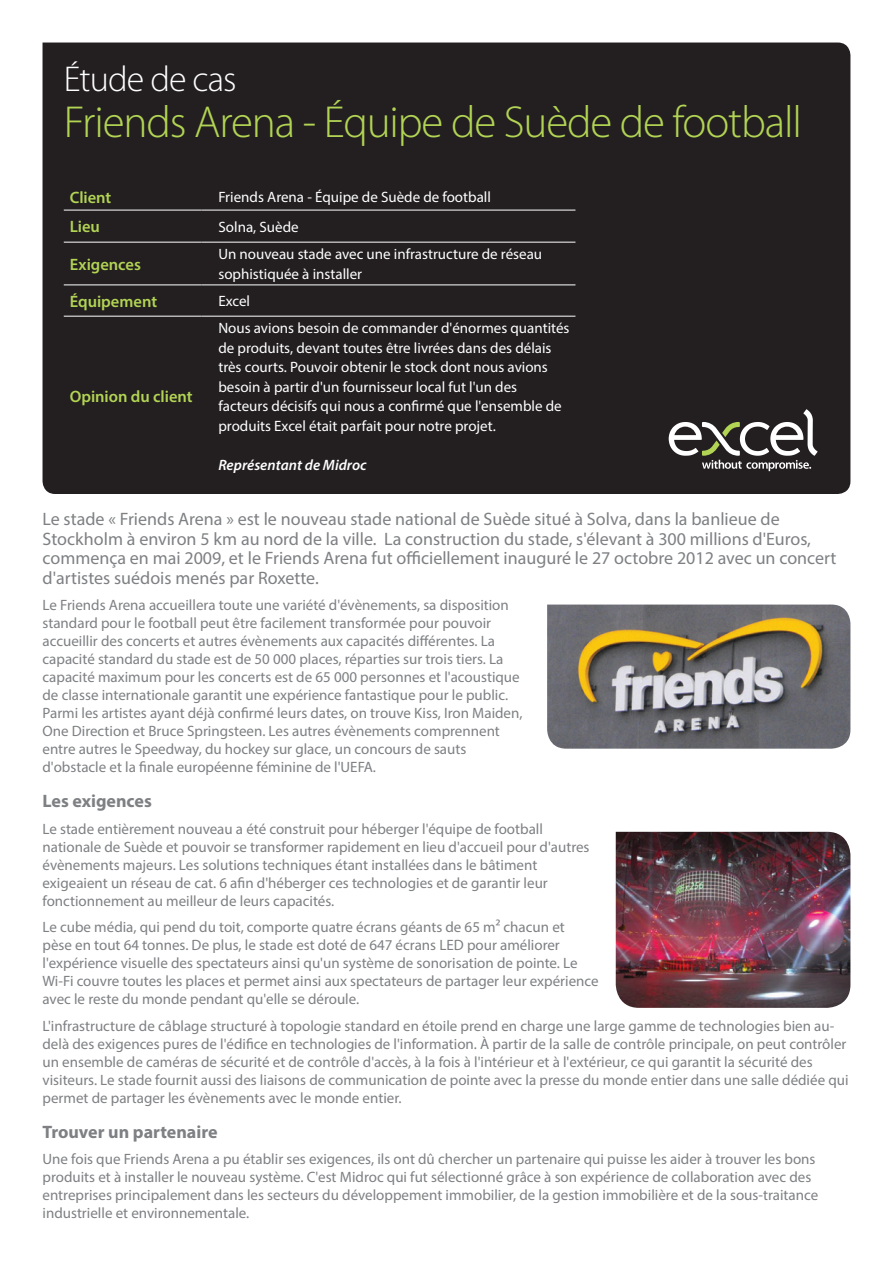
<style>
.page{position:relative;width:893px;height:1263px;background:#fff}
.page>*{position:absolute;margin:0;border:0;box-sizing:border-box;transform-origin:0 0}
.t1{font:300 45px "Myriad Pro";letter-spacing:-.025em;color:#b2d454}
.t2{font:300 36px "Myriad Pro";letter-spacing:-.025em;color:#fff}
.t3{font:18px/19.5px "Myriad Pro";color:#7e8083}
.t4{font:700 18px "Myriad Pro";color:#7e8083}
.t5{font:600 16.5px "Myriad Pro";letter-spacing:-.005em;color:#b2d454}
.t6{font:15px/18px "Myriad Pro";color:#7e8083}
.t7{font:15px/19.5px "Myriad Pro";color:#fff}
.t8{font:italic 600 15px "Myriad Pro";color:#fff}
</style>
<div class="page">
<div style="left:43px;top:43px;width:807px;height:451px;background:#231f20"></div>
<svg style="left:669px;top:409px;width:148px;height:62px"></svg>
<hr style="left:64px;top:210px;width:137px;height:1px;background:#fff">
<hr style="left:201px;top:210px;width:374px;height:1px;background:#fff">
<hr style="left:64px;top:242px;width:137px;height:1px;background:#fff">
<hr style="left:201px;top:242px;width:374px;height:1px;background:#fff">
<hr style="left:64px;top:284px;width:137px;height:1px;background:#fff">
<hr style="left:201px;top:284px;width:374px;height:1px;background:#fff">
<hr style="left:201px;top:316px;width:374px;height:1px;background:#fff">
<hr style="left:64px;top:316px;width:137px;height:1px;background:#fff">
<img style="left:547px;top:604px;width:303px;height:145px">
<img style="left:616px;top:832px;width:234px;height:176px">
<h2 class="t2" style="left:64px;top:59px;width:174px">Étude de cas</h2>
<h1 class="t1" style="left:64px;top:98px;width:740px">Friends Arena - Équipe de Suède de football</h1>
<p class="t5" style="left:70px;top:187px;width:43px">Client</p>
<p class="t7" style="left:218px;top:187px;width:274px">Friends Arena - Équipe de Suède de football</p>
<p class="t5" style="left:70px;top:216px;width:32px">Lieu</p>
<p class="t7" style="left:218px;top:217px;width:82px">Solna, Suède</p>
<p class="t5" style="left:70px;top:254px;width:73px">Exigences</p>
<p class="t7" style="left:218px;top:244px;width:325px">Un nouveau stade avec une infrastructure de réseau sophistiquée à installer</p>
<p class="t5" style="left:70px;top:291px;width:89px">Équipement</p>
<p class="t7" style="left:218px;top:291px;width:33px">Excel</p>
<p class="t7" style="left:218px;top:318px;width:353px">Nous avions besoin de commander d'énormes quantités de produits, devant toutes être livrées dans des délais très courts. Pouvoir obtenir le stock dont nous avions besoin à partir d'un fournisseur local fut l'un des facteurs décisifs qui nous a confirmé que l'ensemble de produits Excel était parfait pour notre projet.</p>
<p class="t8" style="left:218px;top:455px;width:150px">Représentant de Midroc</p>
<p class="t3" style="left:43px;top:509px;width:795px">Le stade « Friends Arena » est le nouveau stade national de Suède situé à Solva, dans la banlieue de Stockholm à environ 5 km au nord de la ville. La construction du stade, s'élevant à 300 millions d'Euros, commença en mai 2009, et le Friends Arena fut officiellement inauguré le 27 octobre 2012 avec un concert d'artistes suédois menés par Roxette.</p>
<p class="t6" style="left:43px;top:596px;width:482px">Le Friends Arena accueillera toute une variété d'évènements, sa disposition standard pour le football peut être facilement transformée pour pouvoir accueillir des concerts et autres évènements aux capacités différentes. La capacité standard du stade est de 50 000 places, réparties sur trois tiers. La capacité maximum pour les concerts est de 65 000 personnes et l'acoustique de classe internationale garantit une expérience fantastique pour le public.<br>Parmi les artistes ayant déjà confirmé leurs dates, on trouve Kiss, Iron Maiden, One Direction et Bruce Springsteen. Les autres évènements comprennent entre autres le Speedway, du hockey sur glace, un concours de sauts d'obstacle et la finale européenne féminine de l'UEFA.</p>
<p class="t4" style="left:43px;top:789px;width:111px">Les exigences</p>
<p class="t6" style="left:43px;top:819px;width:548px">Le stade entièrement nouveau a été construit pour héberger l'équipe de football nationale de Suède et pouvoir se transformer rapidement en lieu d'accueil pour d'autres évènements majeurs. Les solutions techniques étant installées dans le bâtiment exigeaient un réseau de cat. 6 afin d'héberger ces technologies et de garantir leur fonctionnement au meilleur de leurs capacités.</p>
<p class="t6" style="left:43px;top:918px;width:558px">Le cube média, qui pend du toit, comporte quatre écrans géants de 65 m² chacun et<br>pèse en tout 64 tonnes. De plus, le stade est doté de 647 écrans LED pour améliorer l'expérience visuelle des spectateurs ainsi qu'un système de sonorisation de pointe. Le Wi-Fi couvre toutes les places et permet ainsi aux spectateurs de partager leur expérience avec le reste du monde pendant qu'elle se déroule.</p>
<p class="t6" style="left:43px;top:1016px;width:808px">L'infrastructure de câblage structuré à topologie standard en étoile prend en charge une large gamme de technologies bien au&shy;delà des exigences pures de l'édifice en technologies de l'information. À partir de la salle de contrôle principale, on peut contrôler un ensemble de caméras de sécurité et de contrôle d'accès, à la fois à l'intérieur et à l'extérieur, ce qui garantit la sécurité des visiteurs. Le stade fournit aussi des liaisons de communication de pointe avec la presse du monde entier dans une salle dédiée qui permet de partager les évènements avec le monde entier.</p>
<p class="t4" style="left:43px;top:1120px;width:177px">Trouver un partenaire</p>
<p class="t6" style="left:43px;top:1150px;width:777px">Une fois que Friends Arena a pu établir ses exigences, ils ont dû chercher un partenaire qui puisse les aider à trouver les bons produits et à installer le nouveau système. C'est Midroc qui fut sélectionné grâce à son expérience de collaboration avec des entreprises principalement dans les secteurs du développement immobilier, de la gestion immobilière et de la sous-traitance industrielle et environnementale.</p>
<p class="t5" style="left:70px;top:386px;width:124px">Opinion du client</p>
</div>
